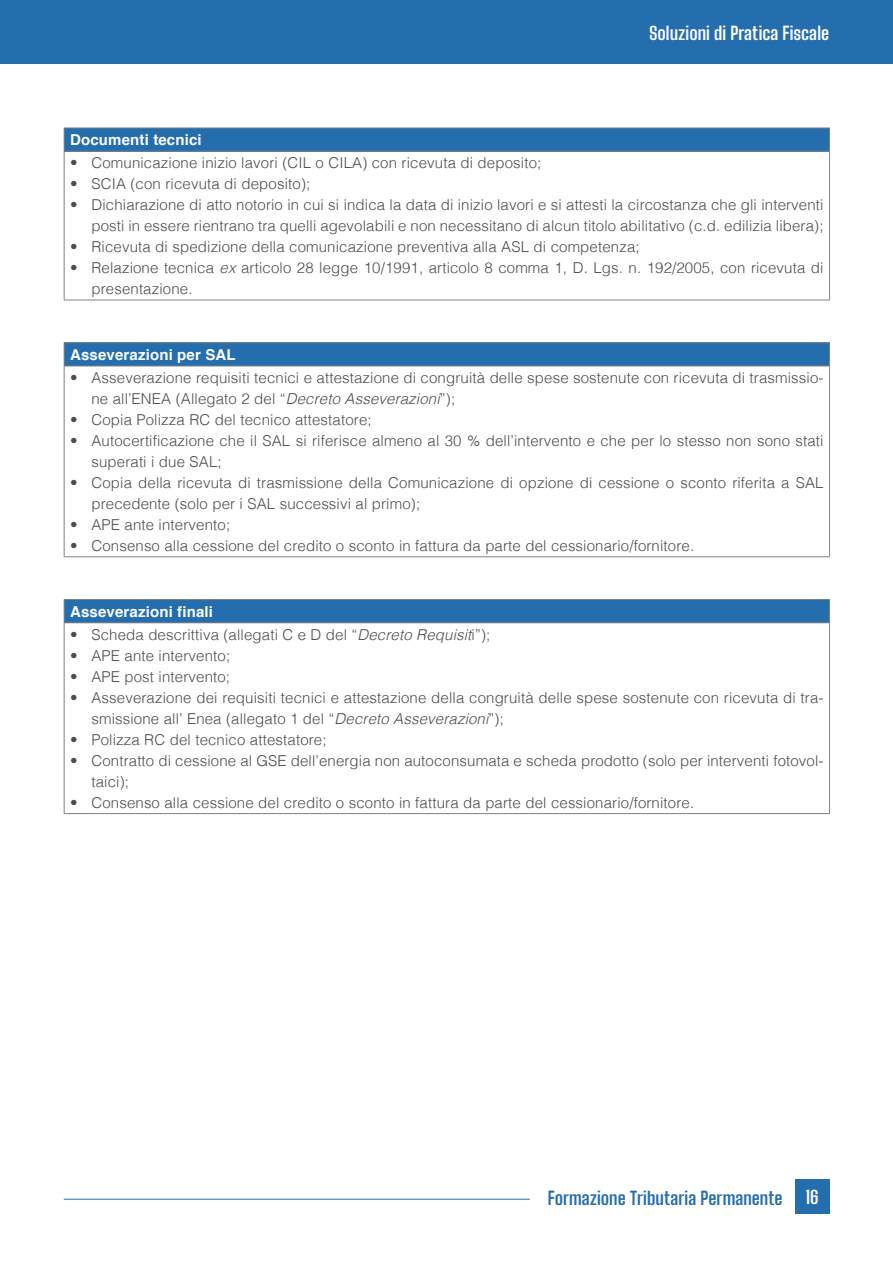
<style>
.page{position:relative;width:893px;height:1263px;background:#fff}
.page>*{position:absolute;margin:0;border:0;box-sizing:border-box;transform-origin:0 0}
.t1{font:700 18px "Big Shoulders Text";letter-spacing:.005em;color:#256ead}
.t2{font:700 18px "Big Shoulders Text";letter-spacing:.005em;color:#fff}
.Elenco_Puntato_1{font:300 15px/21px "Helvetica";letter-spacing:.01em;color:#4b4c4d}
.t3{font:700 15px "Helvetica";letter-spacing:.01em;color:#fff}
.s1{font-style:italic}
</style>
<div class="page">
<div style="left:0;top:0;width:893px;height:64px;background:#256ead"></div>
<hr style="left:64px;top:1199px;width:466px;height:1px;background:#256ead">
<div style="left:795px;top:1179px;width:34px;height:34px;background:#256ead"></div>
<div style="left:64px;top:128px;width:766px;height:23px;background:#256ead"></div>
<hr style="left:64px;top:128px;width:766px;height:1px;background:#808285">
<svg style="left:64px;top:128px;width:1px;height:23px"></svg>
<svg style="left:829px;top:128px;width:1px;height:23px"></svg>
<hr style="left:64px;top:151px;width:766px;height:1px;background:#808285">
<hr style="left:64px;top:152px;width:1px;height:148px;background:#808285">
<hr style="left:829px;top:152px;width:1px;height:148px;background:#808285">
<hr style="left:64px;top:300px;width:766px;height:1px;background:#808285">
<div style="left:64px;top:343px;width:766px;height:23px;background:#256ead"></div>
<hr style="left:64px;top:342px;width:766px;height:1px;background:#808285">
<svg style="left:64px;top:343px;width:1px;height:23px"></svg>
<svg style="left:829px;top:343px;width:1px;height:23px"></svg>
<hr style="left:64px;top:366px;width:766px;height:1px;background:#808285">
<hr style="left:64px;top:366px;width:1px;height:190px;background:#808285">
<hr style="left:829px;top:366px;width:1px;height:190px;background:#808285">
<hr style="left:64px;top:556px;width:766px;height:1px;background:#808285">
<div style="left:64px;top:599px;width:766px;height:24px;background:#256ead"></div>
<hr style="left:64px;top:599px;width:766px;height:1px;background:#808285">
<svg style="left:64px;top:600px;width:1px;height:22px"></svg>
<svg style="left:829px;top:600px;width:1px;height:22px"></svg>
<hr style="left:64px;top:622px;width:766px;height:1px;background:#808285">
<hr style="left:64px;top:623px;width:1px;height:190px;background:#808285">
<hr style="left:829px;top:623px;width:1px;height:190px;background:#808285">
<hr style="left:64px;top:813px;width:766px;height:1px;background:#808285">
<p class="t2" style="left:649px;top:21px;width:182px">Soluzioni di Pratica Fiscale</p>
<p class="t3" style="left:70px;top:128px;width:133px">Documenti tecnici</p>
<p class="Elenco_Puntato_1" style="left:70px;top:151px;width:473px">• Comunicazione inizio lavori (CIL o CILA) con ricevuta di deposito;</p>
<p class="Elenco_Puntato_1" style="left:70px;top:172px;width:242px">• SCIA (con ricevuta di deposito);</p>
<p class="Elenco_Puntato_1" style="left:70px;top:193px;width:755px;text-align:right">• Dichiarazione di atto notorio in cui si indica la data di inizio lavori e si attesti la circostanza che gli interventi posti in essere rientrano tra quelli agevolabili e non necessitano di alcun titolo abilitativo (c.d. edilizia libera);</p>
<p class="Elenco_Puntato_1" style="left:70px;top:235px;width:571px">• Ricevuta di spedizione della comunicazione preventiva alla ASL di competenza;</p>
<p class="Elenco_Puntato_1" style="left:91px;top:256px;width:734px;text-indent:-21px">• Relazione tecnica <span class="s1">ex</span> articolo 28 legge 10/1991, articolo 8 comma 1, D. Lgs. n. 192/2005, con ricevuta di presentazione.</p>
<p class="t3" style="left:70px;top:343px;width:167px">Asseverazioni per SAL</p>
<p class="Elenco_Puntato_1" style="left:91px;top:366px;width:734px;text-indent:-21px">• Asseverazione requisiti tecnici e attestazione di congruità delle spese sostenute con ricevuta di trasmissio&shy;ne all’ENEA (Allegato 2 del “<span class="s1">Decreto Asseverazioni</span>”);</p>
<p class="Elenco_Puntato_1" style="left:70px;top:408px;width:303px">• Copia Polizza RC del tecnico attestatore;</p>
<p class="Elenco_Puntato_1" style="left:91px;top:429px;width:734px;text-indent:-21px">• Autocertificazione che il SAL si riferisce almeno al 30 % dell’intervento e che per lo stesso non sono stati superati i due SAL;</p>
<p class="Elenco_Puntato_1" style="left:91px;top:471px;width:734px;text-indent:-21px">• Copia della ricevuta di trasmissione della Comunicazione di opzione di cessione o sconto riferita a SAL precedente (solo per i SAL successivi al primo);</p>
<p class="Elenco_Puntato_1" style="left:70px;top:513px;width:162px">• APE ante intervento;</p>
<p class="Elenco_Puntato_1" style="left:70px;top:534px;width:626px">• Consenso alla cessione del credito o sconto in fattura da parte del cessionario/fornitore.</p>
<p class="t3" style="left:70px;top:599px;width:144px">Asseverazioni finali</p>
<p class="Elenco_Puntato_1" style="left:70px;top:623px;width:422px">• Scheda descrittiva (allegati C e D del “<span class="s1">Decreto Requisit</span>i”);</p>
<p class="Elenco_Puntato_1" style="left:70px;top:644px;width:162px">• APE ante intervento;</p>
<p class="Elenco_Puntato_1" style="left:70px;top:665px;width:161px">• APE post intervento;</p>
<p class="Elenco_Puntato_1" style="left:91px;top:686px;width:734px;text-indent:-21px">• Asseverazione dei requisiti tecnici e attestazione della congruità delle spese sostenute con ricevuta di tra&shy;smissione all’ Enea (allegato 1 del “<span class="s1">Decreto Asseverazioni</span>”);</p>
<p class="Elenco_Puntato_1" style="left:70px;top:728px;width:258px">• Polizza RC del tecnico attestatore;</p>
<p class="Elenco_Puntato_1" style="left:91px;top:749px;width:734px;text-indent:-21px">• Contratto di cessione al GSE dell’energia non autoconsumata e scheda prodotto (solo per interventi fotovol&shy;taici);</p>
<p class="Elenco_Puntato_1" style="left:70px;top:791px;width:626px">• Consenso alla cessione del credito o sconto in fattura da parte del cessionario/fornitore.</p>
<p class="t1" style="left:548px;top:1185px;width:236px">Formazione Tributaria Permanente</p>
<p class="t2" style="left:806px;top:1184px;width:15px">16</p>
</div>
